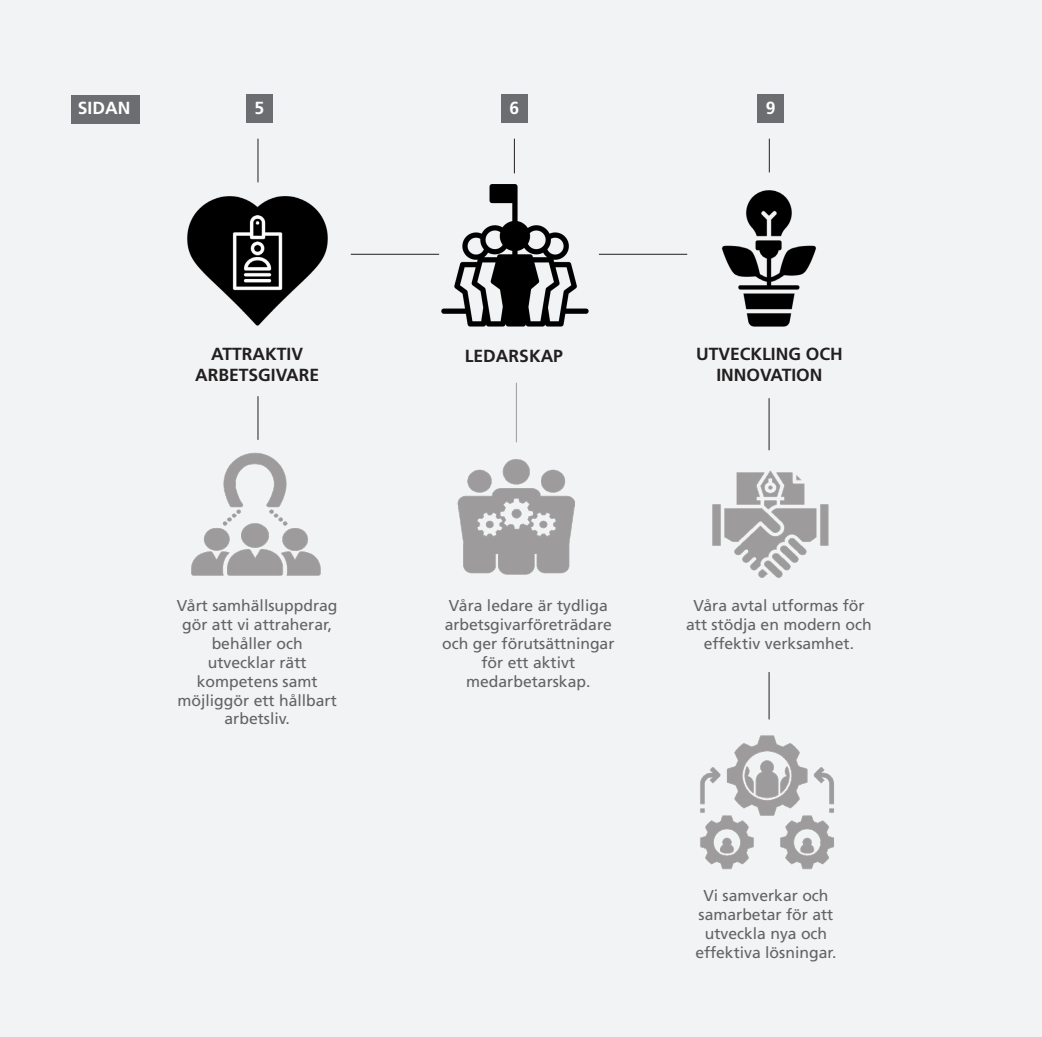
<style>
.page{position:relative;width:1042px;height:1037px;background:#f2f3f4}
.page>*{position:absolute;margin:0;border:0;box-sizing:border-box;transform-origin:0 0}
.t1{font:700 17.5px "Frutiger LT Std";color:#231f20}
.t2{font:700 17.5px "Frutiger";color:#fff}
.t3{font:700 17.5px "Frutiger LT Std";color:#fff}
.t4{font:15.75px/18.9px "Frutiger LT Std";color:#636366;text-align:center}
</style>
<div class="page">
<img style="left:191px;top:452px;width:130px;height:124px">
<img style="left:721px;top:190px;width:95px;height:137px">
<img style="left:457px;top:460px;width:118px;height:115px">
<hr style="left:258px;top:396px;width:1px;height:44px;background:#231f20">
<hr style="left:258px;top:139px;width:1px;height:43px;background:#231f20">
<hr style="left:514px;top:139px;width:1px;height:34px;background:#231f20">
<hr style="left:769px;top:139px;width:1px;height:33px;background:#231f20">
<hr style="left:516px;top:383px;width:1px;height:59px;background:#9d9b9b">
<hr style="left:769px;top:398px;width:1px;height:52px;background:#231f20">
<hr style="left:769px;top:672px;width:1px;height:47px;background:#231f20">
<img style="left:712px;top:470px;width:117px;height:108px">
<img style="left:700px;top:735px;width:134px;height:135px">
<hr style="left:351px;top:254px;width:88px;height:1px;background:#231f20">
<hr style="left:599px;top:254px;width:88px;height:1px;background:#231f20">
<div style="left:246px;top:94px;width:26px;height:29px;background:#6c6d70"></div>
<div style="left:502px;top:94px;width:26px;height:29px;background:#6c6d70"></div>
<div style="left:757px;top:94px;width:26px;height:29px;background:#6c6d70"></div>
<img style="left:187px;top:196px;width:141px;height:130px">
<img style="left:425px;top:169px;width:178px;height:158px">
<div style="left:72px;top:95px;width:68px;height:28px;background:#6c6d70"></div>
<p class="t2" style="left:78px;top:98px;width:54px">SIDAN</p>
<p class="t3" style="left:254px;top:98px;width:11px">5</p>
<p class="t3" style="left:509px;top:98px;width:11px">6</p>
<p class="t3" style="left:766px;top:98px;width:11px">9</p>
<p class="t1" style="left:211px;top:344px;width:93px">ATTRAKTIV</p>
<p class="t1" style="left:195px;top:365px;width:126px">ARBETSGIVARE</p>
<p class="t4" style="left:177px;top:596px;width:162px">Vårt samhällsuppdrag</p>
<p class="t4" style="left:182px;top:615px;width:151px">gör att vi attraherar,</p>
<p class="t4" style="left:212px;top:634px;width:93px">behåller och</p>
<p class="t4" style="left:208px;top:653px;width:100px">utvecklar rätt</p>
<p class="t4" style="left:197px;top:672px;width:122px">kompetens samt</p>
<p class="t4" style="left:177px;top:691px;width:161px">möjliggör ett hållbart arbetsliv.</p>
<p class="t1" style="left:465px;top:345px;width:100px">LEDARSKAP</p>
<p class="t1" style="left:696px;top:344px;width:148px">UTVECKLING OCH</p>
<p class="t1" style="left:716px;top:365px;width:108px">INNOVATION</p>
<p class="t4" style="left:445px;top:596px;width:169px;text-align:left">Våra ledare är tydliga arbetsgivarföreträdare</p>
<p class="t4" style="left:442px;top:634px;width:174px">och ger förutsättningar</p>
<p class="t4" style="left:481px;top:653px;width:95px">för ett aktivt</p>
<p class="t4" style="left:466px;top:672px;width:126px">medarbetarskap.</p>
<p class="t4" style="left:686px;top:596px;width:187px">Våra avtal utformas för att stödja en modern och effektiv verksamhet.</p>
<p class="t4" style="left:703px;top:886px;width:127px">Vi samverkar och</p>
<p class="t4" style="left:698px;top:905px;width:136px">samarbetar för att</p>
<p class="t4" style="left:705px;top:924px;width:124px">utveckla nya och</p>
<p class="t4" style="left:695px;top:943px;width:142px">effektiva lösningar.</p>
</div>
